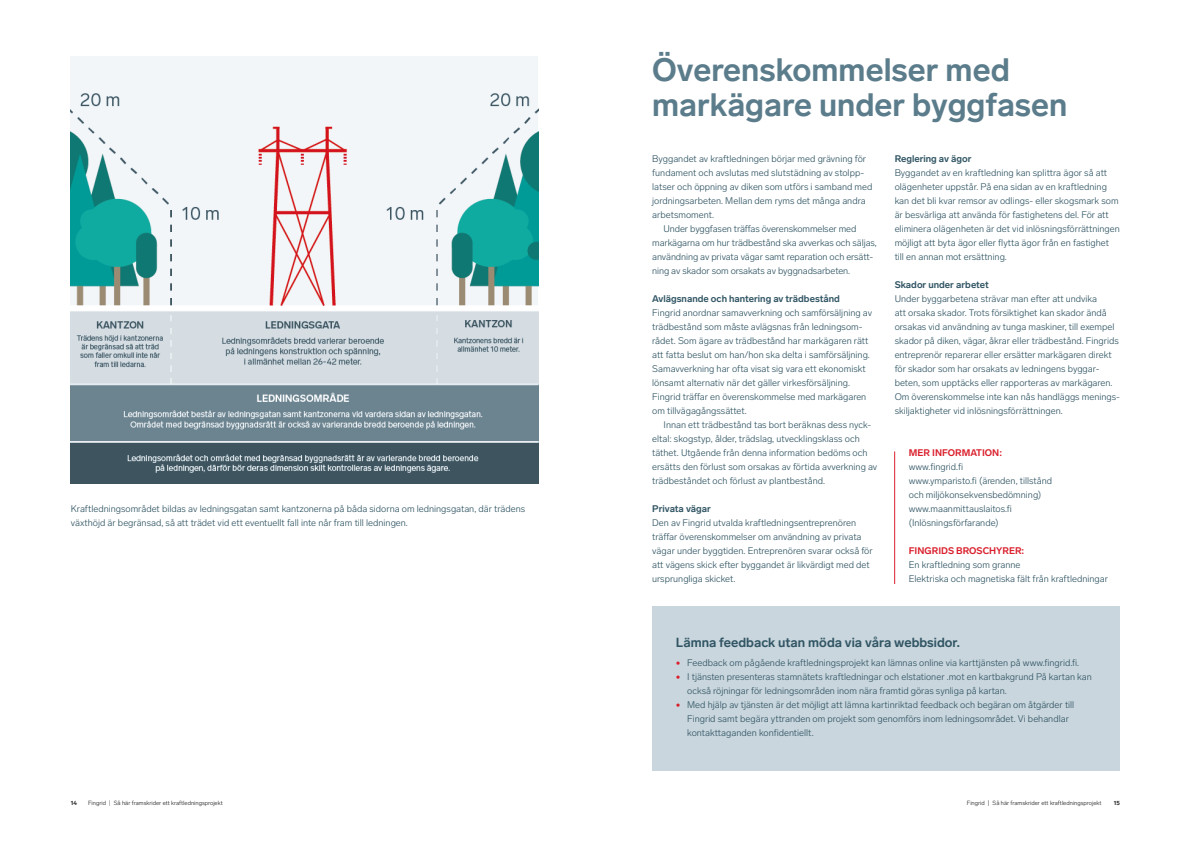
<style>
.page{position:relative;width:1191px;height:842px;background:#fff}
.page>*{position:absolute;margin:0;border:0;box-sizing:border-box;transform-origin:0 0}
.pääotsikko{font:700 32px/35px "Lab Grotesque";color:#5b7c8b}
.väliotsikko{font:700 13px "Lab Grotesque";color:#315564}
.leipis{font:300 9.5px/14px "Lab Grotesque";color:#315564}
.leipis_bullet{font:300 9.5px/14px "Lab Grotesque";color:#315564}
.leipis_sis{font:300 9.5px/14px "Lab Grotesque";letter-spacing:-.005em;color:#315564}
.väliotsikko-2{font:700 9.5px "Lab Grotesque";color:#315564}
.väliotsikko-3{font:700 9.5px "Lab Grotesque";color:#da202d}
.t1{font:300 6px "Lab Grotesque";color:#231f20}
.t2{font:700 6px "Lab Grotesque";color:#231f20}
.s1{color:#da202d}
</style>
<div class="page">
<div style="left:652px;top:607px;width:468px;height:164px;background:#c9d6dd"></div>
<img style="left:71px;top:57px;width:468px;height:427px">
<hr style="left:894px;top:451px;width:1px;height:133px;background:#da202d">
<p class="leipis" style="left:71px;top:502px;width:456px">Kraftledningsområdet bildas av ledningsgatan samt kantzonerna på båda sidorna om ledningsgatan, där trädens växthöjd är begränsad, så att trädet vid ett eventuellt fall inte når fram till ledningen.</p>
<p class="pääotsikko" style="left:652px;top:52px;width:417px">Överenskommelser med markägare under byggfasen</p>
<p class="leipis" style="left:652px;top:152px;width:222px">Byggandet av kraftledningen börjar med grävning för fundament och avslutas med slutstädning av stolpp&shy;latser och öppning av diken som utförs i samband med jordningsarbeten. Mellan dem ryms det många andra arbetsmoment.</p>
<p class="leipis_sis" style="left:652px;top:222px;width:226px;text-indent:11px">Under byggfasen träffas överenskommelser med markägarna om hur trädbestånd ska avverkas och säljas, användning av privata vägar samt reparation och ersätt&shy;ning av skador som orsakats av byggnadsarbeten.</p>
<p class="väliotsikko-2" style="left:652px;top:293px;width:189px">Avlägsnande och hantering av trädbestånd</p>
<p class="leipis" style="left:652px;top:306px;width:221px">Fingrid anordnar samavverkning och samförsäljning av trädbestånd som måste avlägsnas från ledningsom&shy;rådet. Som ägare av trädbestånd har markägaren rätt att fatta beslut om han/hon ska delta i samförsäljning.<br>Samavverkning har ofta visat sig vara ett ekonomiskt lönsamt alternativ när det gäller virkesförsäljning.<br>Fingrid träffar en överenskommelse med markägaren om tillvägagångssättet.</p>
<p class="leipis_sis" style="left:652px;top:418px;width:227px;text-indent:11px">Innan ett trädbestånd tas bort beräknas dess nyck&shy;eltal: skogstyp, ålder, trädslag, utvecklingsklass och täthet. Utgående från denna information bedöms och ersätts den förlust som orsakas av förtida avverkning av trädbeståndet och förlust av plantbestånd.</p>
<p class="väliotsikko-2" style="left:652px;top:503px;width:60px">Privata vägar</p>
<p class="leipis" style="left:652px;top:516px;width:222px">Den av Fingrid utvalda kraftledningsentreprenören träffar överenskommelser om användning av privata vägar under byggtiden. Entreprenören svarar också för att vägens skick efter byggandet är likvärdigt med det ursprungliga skicket.</p>
<p class="väliotsikko-2" style="left:894px;top:153px;width:78px">Reglering av ägor</p>
<p class="leipis" style="left:894px;top:166px;width:227px">Byggandet av en kraftledning kan splittra ägor så att olägenheter uppstår. På ena sidan av en kraftledning kan det bli kvar remsor av odlings- eller skogsmark som är besvärliga att använda för fastighetens del. För att eliminera olägenheten är det vid inlösningsförrättningen möjligt att byta ägor eller flytta ägor från en fastighet till en annan mot ersättning.</p>
<p class="väliotsikko-2" style="left:894px;top:279px;width:96px">Skador under arbetet</p>
<p class="leipis" style="left:894px;top:292px;width:226px">Under byggarbetena strävar man efter att undvika<br>att orsaka skador. Trots försiktighet kan skador ändå orsakas vid användning av tunga maskiner, till exempel skador på diken, vägar, åkrar eller trädbestånd. Fingrids entreprenör reparerar eller ersätter markägaren direkt för skador som har orsakats av ledningens byggar&shy;beten, som upptäcks eller rapporteras av markägaren.</p>
<p class="leipis" style="left:894px;top:390px;width:227px">Om överenskommelse inte kan nås handläggs menings&shy;skiljaktigheter vid inlösningsförrättningen.</p>
<p class="väliotsikko-3" style="left:909px;top:447px;width:95px">MER INFORMATION:</p>
<p class="leipis" style="left:909px;top:460px;width:56px">www.fingrid.fi</p>
<p class="leipis" style="left:909px;top:474px;width:145px">www.ymparisto.fi (ärenden, tillstånd och miljökonsekvensbedömning)</p>
<p class="leipis" style="left:909px;top:502px;width:105px">www.maanmittauslaitos.fi</p>
<p class="leipis" style="left:909px;top:516px;width:91px">(Inlösningsförfarande)</p>
<p class="väliotsikko-3" style="left:909px;top:545px;width:117px">FINGRIDS BROSCHYRER:</p>
<p class="leipis" style="left:909px;top:558px;width:113px">En kraftledning som granne</p>
<p class="leipis" style="left:909px;top:572px;width:201px">Elektriska och magnetiska fält från kraftledningar</p>
<p class="väliotsikko" style="left:676px;top:634px;width:285px">Lämna feedback utan möda via våra webbsidor.</p>
<p class="leipis_bullet" style="left:676px;top:656px;width:405px"><span class="s1">•</span> Feedback om pågående kraftledningsprojekt kan lämnas online via karttjänsten på www.fingrid.fi.</p>
<p class="leipis_bullet" style="left:687px;top:670px;width:406px;text-indent:-11px"><span class="s1">•</span> I tjänsten presenteras stamnätets kraftledningar och elstationer .mot en kartbakgrund På kartan kan också röjningar för ledningsområden inom nära framtid göras synliga på kartan.</p>
<p class="leipis_bullet" style="left:687px;top:698px;width:389px;text-indent:-11px"><span class="s1">•</span> Med hjälp av tjänsten är det möjligt att lämna kartinriktad feedback och begäran om åtgärder till<br>Fingrid samt begära yttranden om projekt som genomförs inom ledningsområdet. Vi behandlar kontakttaganden konfidentiellt.</p>
<p class="t2" style="left:71px;top:800px;width:8px">14</p>
<p class="t1" style="left:88px;top:800px;width:136px">Fingrid | Så här framskrider ett kraftledningsprojekt</p>
<p class="t1" style="left:966px;top:800px;width:136px">Fingrid | Så här framskrider ett kraftledningsprojekt</p>
<p class="t2" style="left:1113px;top:800px;width:8px">15</p>
</div>
